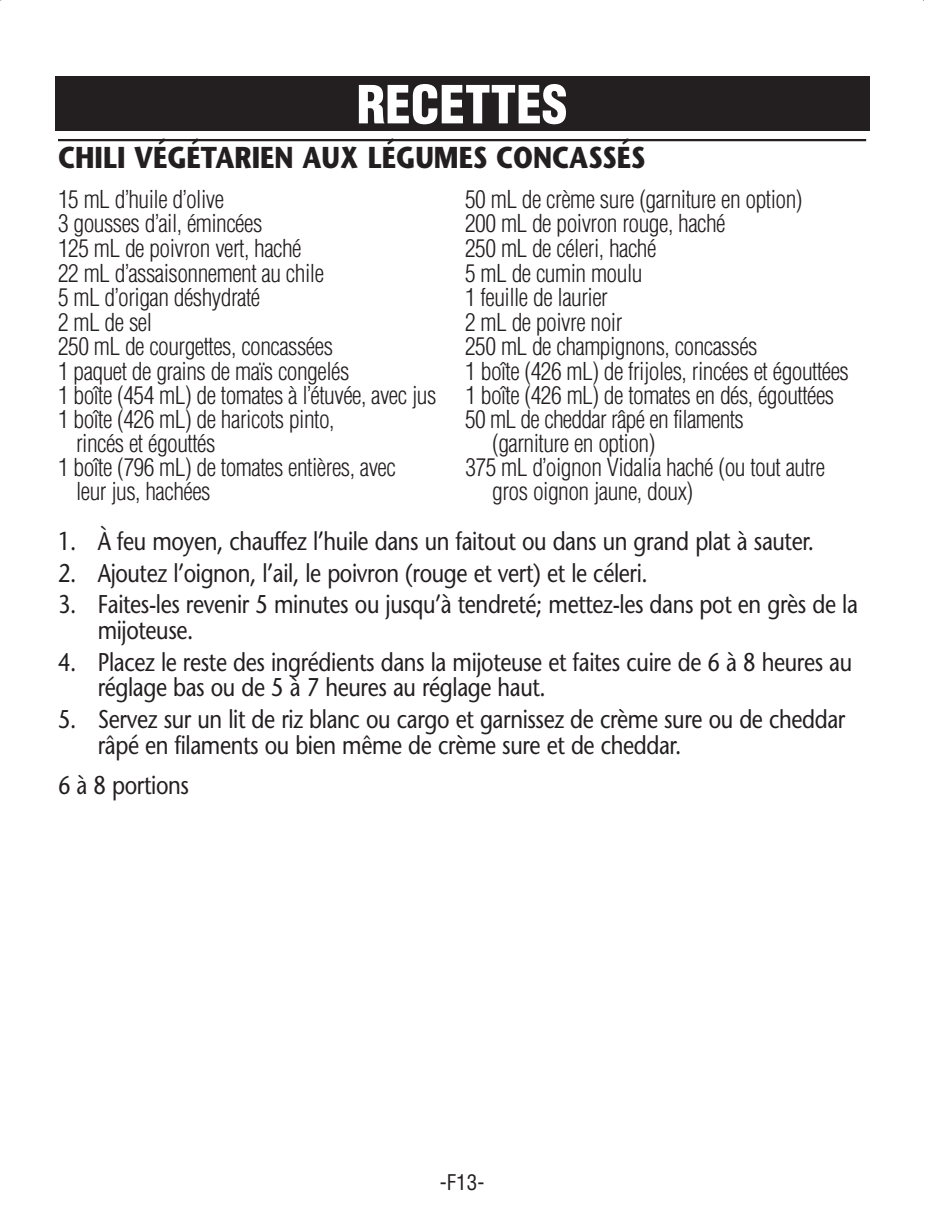
<style>
.page{position:relative;width:936px;height:1224px;background:#fff}
.page>*{position:absolute;margin:0;border:0;box-sizing:border-box;transform-origin:0 0}
.t1{font:900 condensed 51.3px "Helvetica";color:#fff}
.t2{font:700 30.3px "Stone Sans";color:#231f20;scale:.85 1}
.t3{font:25.5px/25.5px "Stone Sans";letter-spacing:-.02em;color:#231f20;scale:.85 1}
.t4{font:300 condensed 24px/24px "Helvetica";letter-spacing:-.02em;color:#231f20}
.t5{font:condensed 21px "Helvetica";color:#231f20}
</style>
<div class="page">
<svg style="left:0;top:0;width:924px;height:142px"></svg>
<p class="t1" style="left:357px;top:72px;width:212px">RECETTES</p>
<p class="t2" style="left:58px;top:139px;width:693px">CHILI VÉGÉTARIEN AUX LÉGUMES CONCASSÉS</p>
<p class="t4" style="left:58px;top:187px;width:168px">15 mL d’huile d’olive</p>
<p class="t4" style="left:465px;top:187px;width:339px">50 mL de crème sure (garniture en option)</p>
<p class="t4" style="left:58px;top:211px;width:206px">3 gousses d’ail, émincées</p>
<p class="t4" style="left:465px;top:211px;width:262px">200 mL de poivron rouge, haché</p>
<p class="t4" style="left:58px;top:237px;width:245px">125 mL de poivron vert, haché</p>
<p class="t4" style="left:465px;top:237px;width:193px">250 mL de céleri, haché</p>
<p class="t4" style="left:58px;top:261px;width:268px">22 mL d’assaisonnement au chile</p>
<p class="t4" style="left:465px;top:261px;width:179px">5 mL de cumin moulu</p>
<p class="t4" style="left:58px;top:285px;width:204px">5 mL d’origan déshydraté</p>
<p class="t4" style="left:465px;top:285px;width:144px">1 feuille de laurier</p>
<p class="t4" style="left:58px;top:310px;width:96px">2 mL de sel</p>
<p class="t4" style="left:465px;top:310px;width:159px">2 mL de poivre noir</p>
<p class="t4" style="left:58px;top:335px;width:277px">250 mL de courgettes, concassées</p>
<p class="t4" style="left:465px;top:335px;width:294px">250 mL de champignons, concassés</p>
<p class="t4" style="left:58px;top:359px;width:293px">1 paquet de grains de maïs congelés</p>
<p class="t4" style="left:58px;top:359px;width:792px;text-indent:407px">1 boîte (426 mL) de frijoles, rincées et égouttées<br>1 boîte (454 mL) de tomates à l’étuvée, avec jus 1 boîte (426 mL) de tomates en dés, égouttées<br>1 boîte (426 mL) de haricots pinto,</p>
<p class="t4" style="left:465px;top:407px;width:280px">50 mL de cheddar râpé en filaments</p>
<p class="t4" style="left:76px;top:431px;width:141px">rincés et égouttés</p>
<p class="t4" style="left:492px;top:431px;width:165px">(garniture en option)</p>
<p class="t4" style="left:58px;top:455px;width:339px">1 boîte (796 mL) de tomates entières, avec</p>
<p class="t4" style="left:465px;top:455px;width:361px">375 mL d’oignon Vidalia haché (ou tout autre</p>
<p class="t4" style="left:76px;top:479px;width:136px">leur jus, hachées</p>
<p class="t4" style="left:492px;top:479px;width:203px">gros oignon jaune, doux)</p>
<p class="t3" style="left:58px;top:528px;width:891px">1. À feu moyen, chauffez l’huile dans un faitout ou dans un grand plat à sauter.</p>
<p class="t3" style="left:58px;top:560px;width:695px">2. Ajoutez l’oignon, l’ail, le poivron (rouge et vert) et le céleri.</p>
<p class="t3" style="left:98px;top:591px;width:896px;text-indent:-40px">3. Faites-les revenir 5 minutes ou jusqu’à tendreté; mettez-les dans pot en grès de la mijoteuse.</p>
<p class="t3" style="left:98px;top:649px;width:889px;text-indent:-40px">4. Placez le reste des ingrédients dans la mijoteuse et faites cuire de 6 à 8 heures au réglage bas ou de 5 à 7 heures au réglage haut.</p>
<p class="t3" style="left:98px;top:706px;width:881px;text-indent:-40px">5. Servez sur un lit de riz blanc ou cargo et garnissez de crème sure ou de cheddar râpé en filaments ou bien même de crème sure et de cheddar.</p>
<p class="t3" style="left:58px;top:773px;width:156px">6 à 8 portions</p>
<p class="t5" style="left:440px;top:1170px;width:46px">-F13-</p>
</div>
